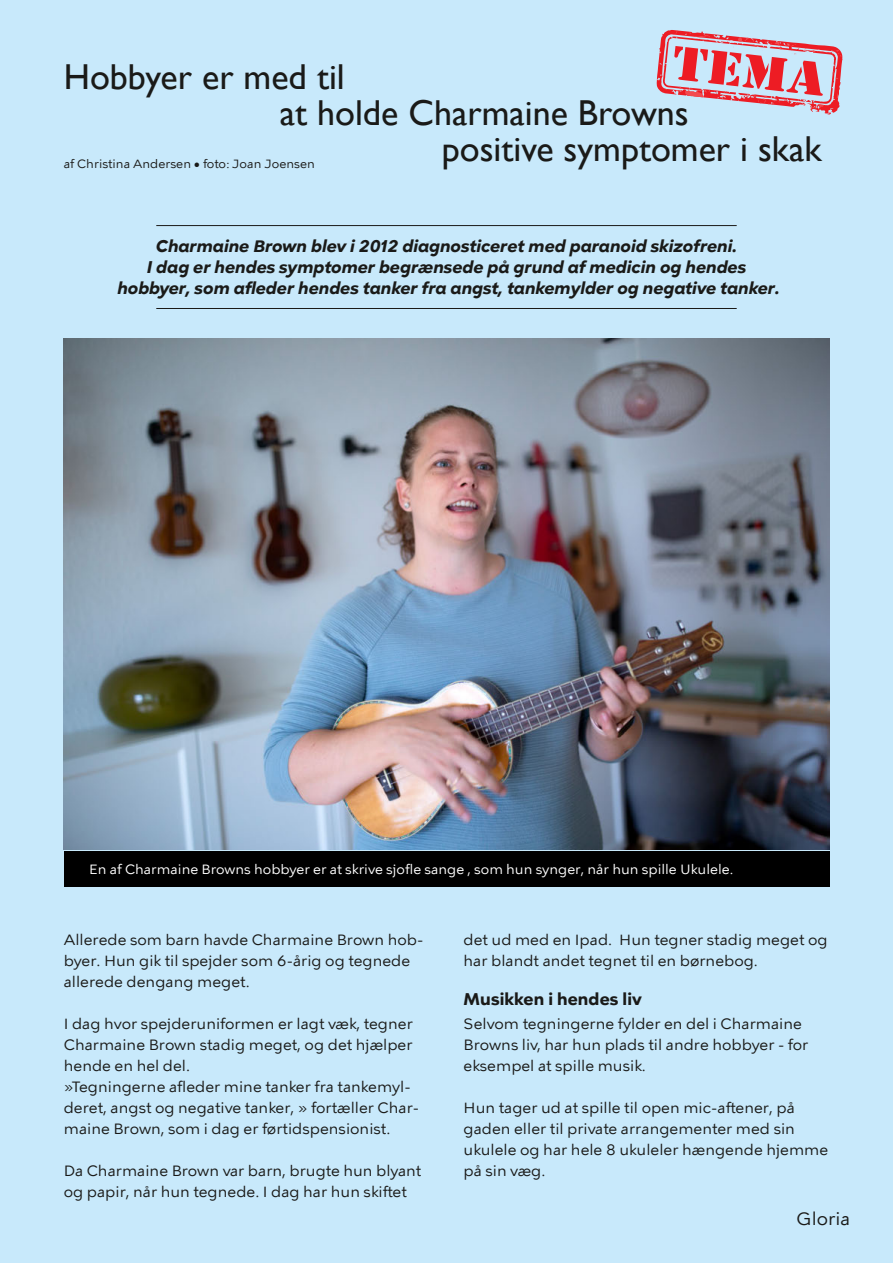
<style>
.page{position:relative;width:893px;height:1263px;background:#c8e9fb}
.page>*{position:absolute;margin:0;border:0;box-sizing:border-box;transform-origin:0 0}
.t1{font:36px "Gill Sans";color:#1a1a18}
.t2{font:18px "KBH Tekst";color:#1a1a18}
.t3{font:italic 700 16.5px/21px "KBH Tekst";color:#1a1a18;text-align:center}
.t4{font:700 16.5px "KBH Tekst";letter-spacing:.005em;color:#1a1a18}
.t5{font:15px/21px "KBH Tekst";color:#1a1a18}
.t6{font:13.5px "KBH Tekst 2";color:#fff}
.t7{font:12px "KBH Tekst";color:#1a1a18}
.s1{font-family:"KBH Tekst Bold Italic 2";font-weight:400;font-style:normal}
.s2{font-family:"KBH Tekst 2"}
</style>
<div class="page">
<hr style="left:156px;top:225px;width:581px;height:1px;background:#1a1a18">
<hr style="left:156px;top:308px;width:581px;height:1px;background:#1a1a18">
<div style="left:64px;top:851px;width:765px;height:35px;background:#000"></div>
<img style="left:64px;top:339px;width:765px;height:510px">
<svg style="left:656px;top:30px;width:187px;height:85px"></svg>
<h1 class="t1" style="left:64px;top:56px;width:282px">Hobbyer er med til</h1>
<h1 class="t1" style="left:280px;top:92px;width:410px">at holde Charmaine Browns</h1>
<h1 class="t1" style="left:442px;top:128px;width:381px">positive symptomer i skak</h1>
<p class="t7" style="left:64px;top:156px;width:253px">af Christina Andersen • foto: Joan Joensen</p>
<p class="t3" style="left:117px;top:236px;width:664px">Charmaine Brown blev i 2012 diagnosticeret med paranoid skizofreni.<br>I dag er hendes symptomer begrænsede på grund af medicin og hendes <span class="s1">hobbyer, som afleder hendes tanker fra angst, tankemylder og negative tanker.</span></p>
<p class="t6" style="left:89px;top:861px;width:646px">En af Charmaine Browns hobbyer er at skrive sjofle sange , som hun synger, når hun spille Ukulele.</p>
<p class="t5" style="left:64px;top:929px;width:361px">Allerede som barn havde Charmaine Brown hob-</p>
<p class="t5" style="left:64px;top:950px;width:348px">byer. Hun gik til spejder som 6-årig og tegnede allerede dengang meget.</p>
<p class="t5" style="left:64px;top:1013px;width:351px;text-align:justify">I dag hvor spejderuniformen er lagt væk, tegner Charmaine Brown stadig meget, og det hjælper hende en hel del.</p>
<p class="t5" style="left:64px;top:1076px;width:357px"><span class="s2">»Tegningerne afleder mine tanker fra tankemyl&shy;</span>deret, angst og negative tanker, » fortæller Char-</p>
<p class="t5" style="left:64px;top:1118px;width:328px">maine Brown, som i dag er førtidspensionist.</p>
<p class="t5" style="left:64px;top:1160px;width:359px">Da Charmaine Brown var barn, brugte hun blyant <span class="s2">og papir, når hun tegnede. I dag har hun skiftet</span></p>
<p class="t5" style="left:464px;top:929px;width:366px">det ud med en Ipad. Hun tegner stadig meget og har blandt andet tegnet til en børnebog.</p>
<h2 class="t4" style="left:464px;top:989px;width:180px">Musikken i hendes liv</h2>
<p class="t5" style="left:464px;top:1013px;width:346px">Selvom tegningerne fylder en del i Charmaine<br>Browns liv, har hun plads til andre hobbyer - for eksempel at spille musik.</p>
<p class="t5" style="left:464px;top:1097px;width:366px"><span class="s2">Hun tager ud at spille til open mic-aftener, på </span>gaden eller til private arrangementer med sin ukulele og har hele 8 ukuleler hængende hjemme på sin væg.</p>
<p class="t2" style="left:796px;top:1208px;width:55px">Gloria</p>
</div>
